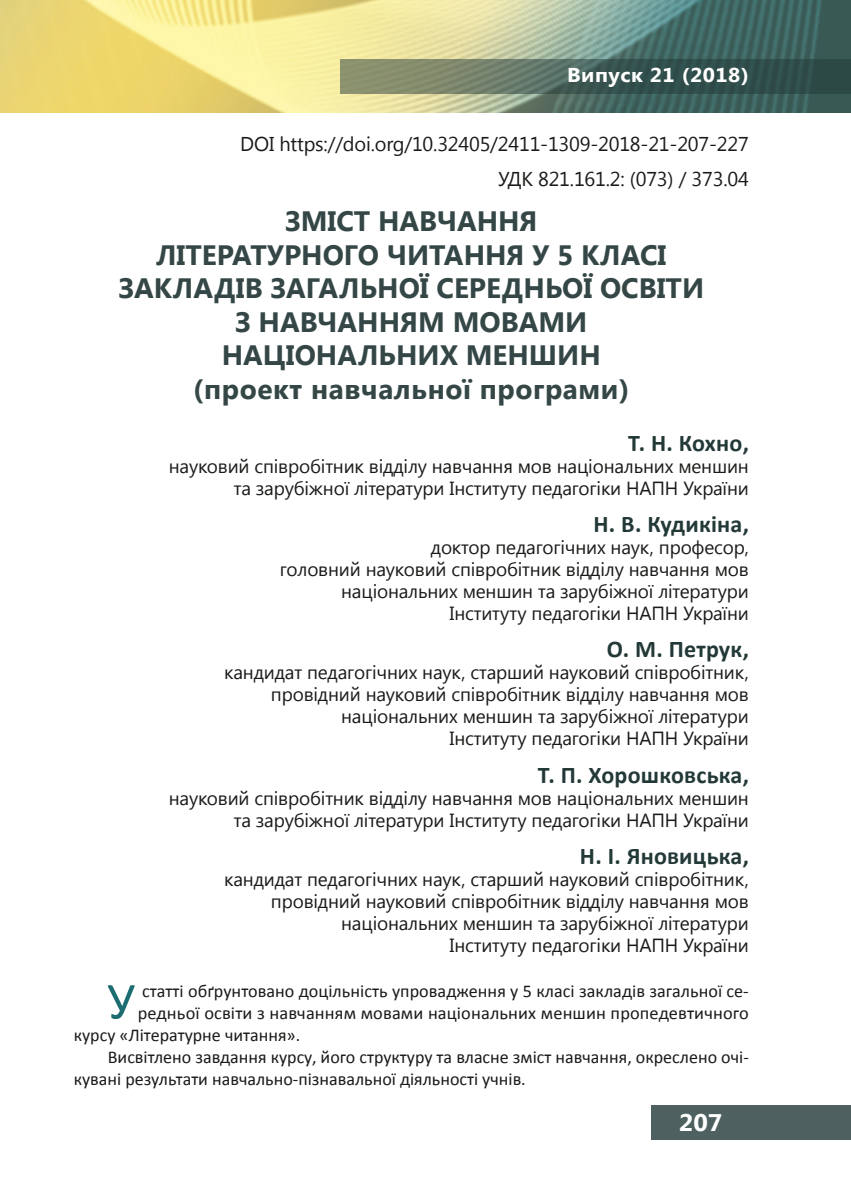
<style>
.page{position:relative;width:851px;height:1191px;background:#fff}
.page>*{position:absolute;margin:0;border:0;box-sizing:border-box;transform-origin:0 0}
.Буквица{font:52.6px "Calibri";color:#1b6d72}
.Назва_статті{font:700 28px/33.6px "Segoe UI";color:#344746;text-align:center}
.Автор{font:700 24px "Calibri";letter-spacing:.01em;color:#223938}
.t1{font:700 24px "Segoe UI";color:#fff;scale:1.05 1}
.УДК{font:20px "Segoe UI";letter-spacing:-.01em;color:#1a1a18}
.t2{font:700 20px "Segoe UI";letter-spacing:.025em;color:#fff;scale:1.06 1}
.Про_автора{font:19px/22px "Segoe UI";letter-spacing:-.01em;color:#1a1a18;text-align:right}
.Буквица-2{font:18px "Calibri";color:#1a1a18}
.Анотація{font:18px/22px "Calibri";color:#1a1a18}
</style>
<div class="page">
<img style="left:0;top:0;width:850px;height:113px">
<svg style="left:340px;top:60px;width:510px;height:34px;background:#52675b"></svg>
<div style="left:651px;top:1106px;width:199px;height:34px;background:#4e605f"></div>
<p class="t2" style="left:567px;top:61px;width:173px">Випуск 21 (2018)</p>
<p class="УДК" style="left:240px;top:130px;width:510px">DOI https://doi.org/10.32405/2411-1309-2018-21-207-227</p>
<p class="УДК" style="left:498px;top:165px;width:252px">УДК 821.161.2: (073) / 373.04</p>
<p class="Назва_статті" style="left:118px;top:203px;width:587px">ЗМІСТ НАВЧАННЯ<br>ЛІТЕРАТУРНОГО ЧИТАННЯ У 5 КЛАСІ<br>ЗАКЛАДІВ ЗАГАЛЬНОЇ СЕРЕДНЬОЇ ОСВІТИ<br>З НАВЧАННЯМ МОВАМИ<br>НАЦІОНАЛЬНИХ МЕНШИН<br>(проект навчальної програми)</p>
<p class="Автор" style="left:628px;top:427px;width:122px">Т. Н. Кохно,</p>
<p class="Про_автора" style="left:169px;top:454px;width:581px">науковий співробітник відділу навчання мов національних меншин та зарубіжної літератури Інституту педагогіки НАПН України</p>
<p class="Автор" style="left:593px;top:508px;width:157px">Н. В. Кудикіна,</p>
<p class="Про_автора" style="left:280px;top:535px;width:470px">доктор педагогічних наук, професор,<br>головний науковий співробітник відділу навчання мов національних меншин та зарубіжної літератури Інституту педагогіки НАПН України</p>
<p class="Автор" style="left:607px;top:634px;width:143px">О. М. Петрук,</p>
<p class="Про_автора" style="left:224px;top:660px;width:526px">кандидат педагогічних наук, старший науковий співробітник, провідний науковий співробітник відділу навчання мов національних меншин та зарубіжної літератури<br>Інституту педагогіки НАПН України</p>
<p class="Автор" style="left:537px;top:759px;width:212px">Т. П. Хорошковська,</p>
<p class="Про_автора" style="left:169px;top:786px;width:581px">науковий співробітник відділу навчання мов національних меншин та зарубіжної літератури Інституту педагогіки НАПН України</p>
<p class="Автор" style="left:580px;top:840px;width:170px">Н. І. Яновицька,</p>
<p class="Про_автора" style="left:224px;top:867px;width:526px">кандидат педагогічних наук, старший науковий співробітник, провідний науковий співробітник відділу навчання мов національних меншин та зарубіжної літератури<br>Інституту педагогіки НАПН України</p>
<p class="Буквица" style="left:107px;top:968px;width:29px">У</p>
<p class="Буквица-2" style="left:142px;top:979px;width:608px">статті обґрунтовано доцільність упровадження у 5 класі закладів загальної се-</p>
<p class="Буквица-2" style="left:138px;top:1001px;width:612px">редньої освіти з навчанням мовами національних меншин пропедевтичного</p>
<p class="Буквица-2" style="left:74px;top:1023px;width:228px">курсу «Літературне читання».</p>
<p class="Анотація" style="left:74px;top:1045px;width:676px;text-indent:34px">Висвітлено завдання курсу, його структуру та власне зміст навчання, окреслено очі&shy;кувані результати навчально-пізнавальної діяльності учнів.</p>
<p class="t1" style="left:678px;top:1105px;width:43px">207</p>
</div>
